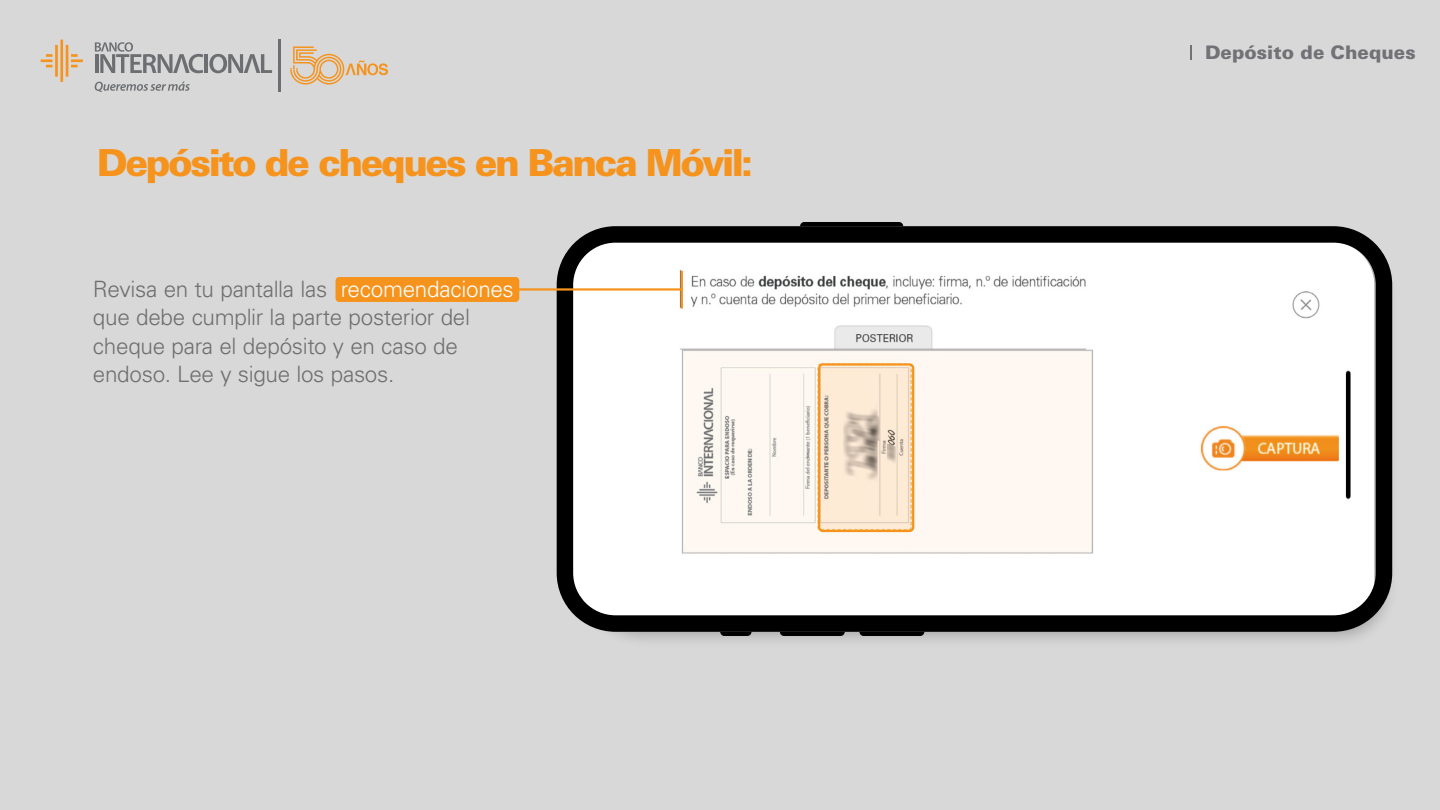
<style>
.page{position:relative;width:1440px;height:810px;background:#d7d8d7}
.page>*{position:absolute;margin:0;border:0;box-sizing:border-box;transform-origin:0 0}
.t1{font:900 37.28px "Univers LT Std";letter-spacing:-.07em;color:#f6931d}
.t2{font:300 22.5px/28.5px "Univers LT Std";letter-spacing:-.015em;color:#706f6f}
.t3{font:900 18.67px "Univers LT Std";color:#727276}
.s1{color:#fff}
</style>
<div class="page">
<svg style="left:41px;top:40px;width:42px;height:42px"></svg>
<svg style="left:95px;top:42px;width:108px;height:31px"></svg>
<hr style="left:205px;top:54px;width:3px;height:19px;background:#6d6e71">
<svg style="left:209px;top:54px;width:63px;height:19px"></svg>
<svg style="left:95px;top:82px;width:95px;height:10px"></svg>
<hr style="left:278px;top:40px;width:3px;height:52px;background:#6d6e71">
<svg style="left:290px;top:46px;width:98px;height:39px"></svg>
<svg style="left:1190px;top:45px;width:1px;height:15px"></svg>
<div style="left:336px;top:277px;width:183px;height:25px;background:#f6931d;border-radius:4px"></div>
<svg style="left:780px;top:632px;width:65px;height:4px"></svg>
<svg style="left:800px;top:222px;width:103px;height:4px"></svg>
<svg style="left:720px;top:632px;width:32px;height:4px"></svg>
<svg style="left:859px;top:632px;width:65px;height:4px"></svg>
<svg style="left:557px;top:226px;width:835px;height:406px;background:#dedad7"></svg>
<hr style="left:518px;top:288px;width:164px;height:3px;background:#f6931d">
<hr style="left:681px;top:271px;width:2px;height:38px;background:#f6931d">
<h1 class="t1" style="left:97px;top:139px;width:658px">Depósito de cheques en Banca Móvil:</h1>
<p class="t2" style="left:93px;top:274px;width:422px">Revisa en tu pantalla las <span class="s1">recomendaciones </span>que debe cumplir la parte posterior del cheque para el depósito y en caso de endoso. Lee y sigue los pasos.</p>
<p class="t3" style="left:1205px;top:41px;width:212px">Depósito de Cheques</p>
</div>
